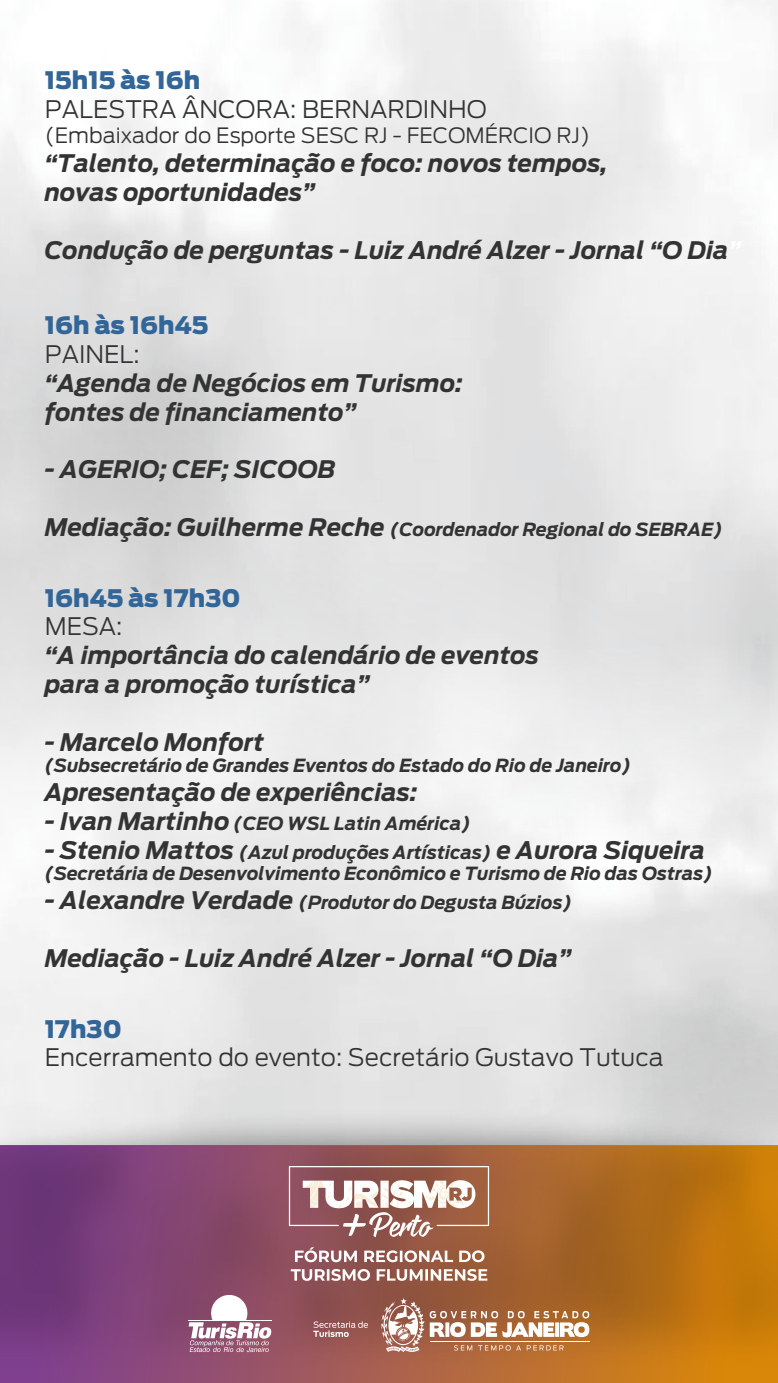
<style>
.page{position:relative;width:778px;height:1383px;background:#fff}
.page>*{position:absolute;margin:0;border:0;box-sizing:border-box;transform-origin:0 0}
.t1{font:italic 700 24px/28.8px "Antenna";color:#333}
.t2{font:300 24px "Antenna";color:#333}
.t3{font:900 24px "Antenna";color:#336698}
.t4{font:300 21px "Antenna";color:#333}
.t5{font:italic 700 18px "Antenna";color:#333}
.s1{color:#fff}
.s2{font-size:24px}
.s3{font-size:18px}
</style>
<div class="page">
<img style="left:0;top:1107px;width:776px;height:38px">
<div style="left:0;top:1145px;width:778px;height:237px;background:linear-gradient(to right,#7a3b98,#dd8a02)"></div>
<img style="left:0;top:1146px;width:777px;height:227px">
<svg style="left:291px;top:1247px;width:196px;height:33px"></svg>
<svg style="left:289px;top:1165px;width:200px;height:72px"></svg>
<hr style="left:189px;top:1320px;width:83px;height:1px;background:#fff">
<svg style="left:189px;top:1292px;width:82px;height:60px"></svg>
<svg style="left:313px;top:1321px;width:55px;height:15px"></svg>
<svg style="left:381px;top:1297px;width:208px;height:54px"></svg>
<hr style="left:430px;top:1340px;width:159px;height:1px;background:#fff">
<p class="t3" style="left:45px;top:66px;width:157px">15h15 às 16h</p>
<p class="t2" style="left:45px;top:95px;width:443px">PALESTRA ÂNCORA: BERNARDINHO</p>
<p class="t4" style="left:45px;top:123px;width:546px">(Embaixador do Esporte SESC RJ - FECOMÉRCIO RJ)</p>
<p class="t1" style="left:45px;top:149px;width:564px">“Talento, determinação e foco: novos tempos, novas oportunidades”</p>
<p class="t1" style="left:45px;top:235px;width:698px">Condução de perguntas - Luiz André Alzer - Jornal “O Dia<span class="s1">”</span></p>
<p class="t3" style="left:45px;top:311px;width:165px">16h às 16h45</p>
<p class="t2" style="left:45px;top:340px;width:97px">PAINEL:</p>
<p class="t1" style="left:45px;top:369px;width:419px">“Agenda de Negócios em Turismo: fontes de financiamento”</p>
<p class="t1" style="left:45px;top:455px;width:292px">- AGERIO; CEF; SICOOB</p>
<p class="t5" style="left:45px;top:518px;width:679px"><span class="s2">Mediação: Guilherme Reche</span> (Coordenador Regional do SEBRAE)</p>
<p class="t3" style="left:45px;top:583px;width:197px">16h45 às 17h30</p>
<p class="t2" style="left:45px;top:612px;width:79px">MESA:</p>
<p class="t1" style="left:45px;top:641px;width:496px">“A importância do calendário de eventos para a promoção turística”</p>
<p class="t1" style="left:45px;top:727px;width:221px">- Marcelo Monfort</p>
<p class="t5" style="left:45px;top:755px;width:588px">(Subsecretário de Grandes Eventos do Estado do Rio de Janeiro)</p>
<p class="t1" style="left:45px;top:778px;width:374px">Apresentação de experiências:</p>
<p class="t5" style="left:45px;top:812px;width:427px"><span class="s2">- Ivan Martinho</span> (CEO WSL Latin América)</p>
<p class="t1" style="left:45px;top:835px;width:662px">- Stenio Mattos <span class="s3">(Azul produções Artísticas)</span> e Aurora Siqueira</p>
<p class="t5" style="left:45px;top:863px;width:669px">(Secretária de Desenvolvimento Econômico e Turismo de Rio das Ostras)</p>
<p class="t5" style="left:45px;top:892px;width:529px"><span class="s2">- Alexandre Verdade</span> (Produtor do Degusta Búzios)</p>
<p class="t1" style="left:45px;top:943px;width:528px">Mediação - Luiz André Alzer - Jornal “O Dia”</p>
<p class="t3" style="left:45px;top:1014px;width:78px">17h30</p>
<p class="t2" style="left:45px;top:1043px;width:620px">Encerramento do evento: Secretário Gustavo Tutuca</p>
</div>
